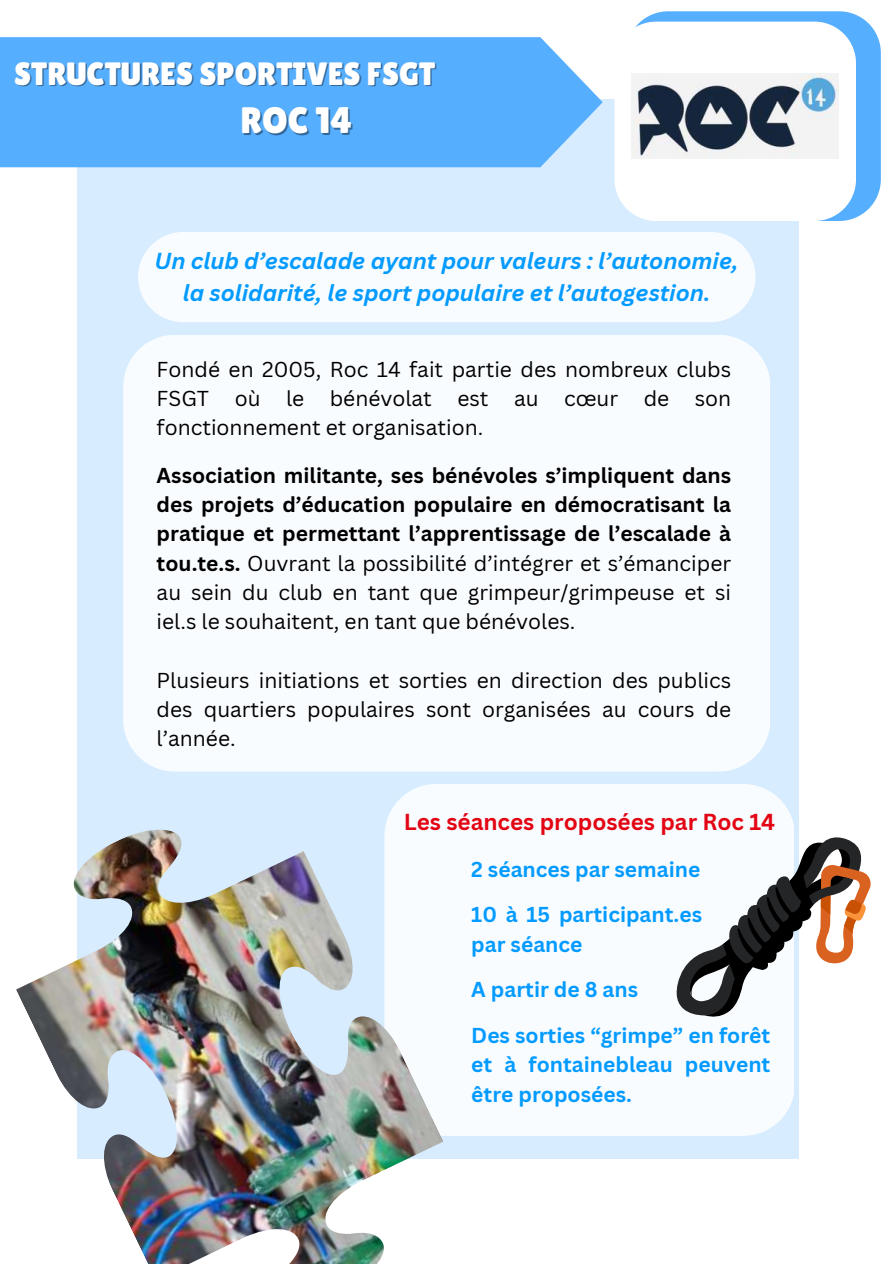
<style>
.page{position:relative;width:894px;height:1264px;background:#fff}
.page>*{position:absolute;margin:0;border:0;box-sizing:border-box;transform-origin:0 0}
.t1{font:36.75px "Lilita One";color:#fff}
.t2{font:32.25px "Lilita One";color:#fff}
.t3{font:italic 700 22.5px/31.5px "Canva Sans";color:#039bff;text-align:center}
.t4{font:700 22.5px "Canva Sans";color:#e30513}
.t5{font:700 21px/29.2px "Canva Sans";color:#000;text-align:justify}
.t6{font:21px/29.2px "Canva Sans";color:#000;text-align:justify}
.t7{font:700 21px/45.6px "Canva Sans";color:#039bff}
.s1{font-weight:400}
</style>
<div class="page">
<div style="left:78px;top:100px;width:721px;height:1058px;background:#d7ecff"></div>
<svg style="left:640px;top:11px;width:240px;height:207px;background:#6bb8ff"></svg>
<svg style="left:614px;top:22px;width:241px;height:199px"></svg>
<div style="left:0;top:37px;width:602px;height:130px;background:#56aeff"></div>
<div style="left:123px;top:335px;width:646px;height:436px;background:#fff;border-radius:52px"></div>
<div style="left:138px;top:232px;width:617px;height:90px;background:#fff;border-radius:45px"></div>
<div style="left:384px;top:784px;width:410px;height:351px;background:#fff;border-radius:52px"></div>
<img style="left:631px;top:73px;width:207px;height:86px">
<svg style="left:676px;top:837px;width:194px;height:180px"></svg>
<img style="left:16px;top:826px;width:427px;height:437px">
<h2 class="t2" style="left:14px;top:55px;width:423px">STRUCTURES SPORTIVES FSGT</h2>
<h1 class="t1" style="left:240px;top:99px;width:113px">ROC 14</h1>
<p class="t3" style="left:154px;top:245px;width:585px">Un club d’escalade ayant pour valeurs : l’autonomie, la solidarité, le sport populaire et l’autogestion.</p>
<p class="t6" style="left:157px;top:354px;width:576px">Fondé en 2005, Roc 14 fait partie des nombreux clubs FSGT où le bénévolat est au cœur de son fonctionnement et organisation.</p>
<p class="t5" style="left:157px;top:460px;width:576px">Association militante, ses bénévoles s’impliquent dans des projets d’éducation populaire en démocratisant la pratique et permettant l’apprentissage de l’escalade à tou.te.s. <span class="s1">Ouvrant la possibilité d’intégrer et s’émanciper au sein du club en tant que grimpeur/grimpeuse et si iel.s le souhaitent, en tant que bénévoles.</span></p>
<p class="t6" style="left:157px;top:665px;width:576px">Plusieurs initiations et sorties en direction des publics des quartiers populaires sont organisées au cours de l’année.</p>
<p class="t4" style="left:403px;top:805px;width:373px">Les séances proposées par Roc 14</p>
<p class="t7" style="left:471px;top:845px;width:232px">2 séances par semaine<br>10 à 15 participant.es</p>
<p class="t7" style="left:471px;top:920px;width:300px">par séance<br>A partir de 8 ans<br>Des sorties “grimpe” en forêt</p>
<p class="t7" style="left:471px;top:1049px;width:300px;line-height:29.2px">et à fontainebleau peuvent être proposées.</p>
</div>
